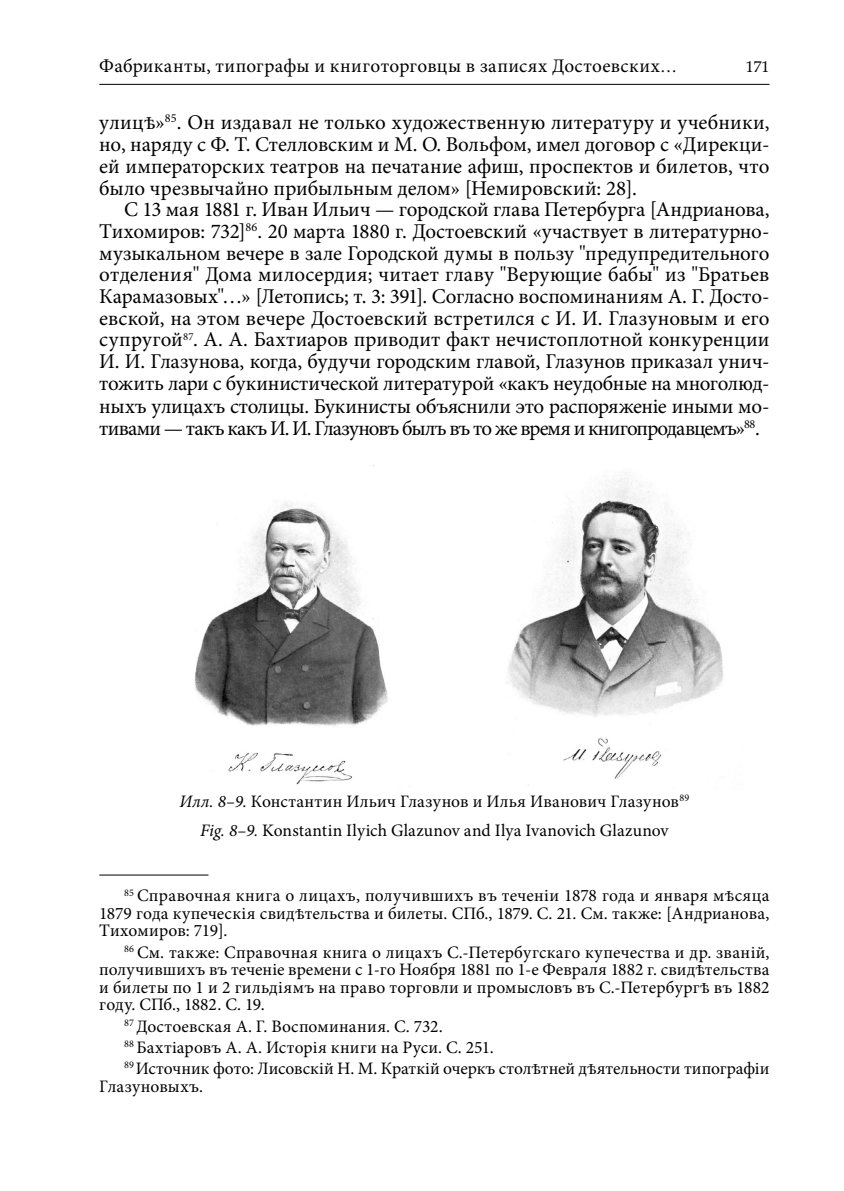
<style>
.page{position:relative;width:844px;height:1191px;background:#fff}
.page>*{position:absolute;margin:0;border:0;box-sizing:border-box;transform-origin:0 0}
.t1{font:21px/21.9px "Minion Pro";letter-spacing:-.015em;color:#000;text-align:justify}
.t2{font:19.25px "Minion Pro";letter-spacing:.02em;color:#000}
.t3{font:17.5px/17.5px "Minion Pro";letter-spacing:.005em;color:#000;text-align:justify}
.t4{font:15.75px "Palatino Linotype";color:#000}
.s1{font-size:17.5px}
.s2{font-style:italic}
</style>
<div class="page">
<hr style="left:99px;top:84px;width:670px;height:1px;background:#000">
<hr style="left:99px;top:874px;width:109px;height:1px;background:#000">
<img style="left:194px;top:465px;width:194px;height:320px">
<img style="left:506px;top:472px;width:217px;height:314px">
<p class="t2" style="left:99px;top:53px;width:579px">Фабриканты, типографы и книготорговцы в записях Достоевских<span class="s1">…</span></p>
<p class="t4" style="left:745px;top:55px;width:25px">171</p>
<p class="t1" style="left:99px;top:112px;width:671px">улицѣ»<sup>85</sup>. Он издавал не только художественную литературу и учебники, но, наряду с Ф. Т. Стелловским и М. О. Вольфом, имел договор с «Дирекци&shy;ей императорских театров на печатание афиш, проспектов и билетов, что было чрезвычайно прибыльным делом» [Немировский: 28].</p>
<p class="t1" style="left:99px;top:199px;width:671px;text-indent:25px">С 13 мая 1881 г. Иван Ильич — городской глава Петербурга [Андрианова, Тихомиров: 732]<sup>86</sup>. 20 марта 1880 г. Достоевский «участвует в литературно&shy;музыкальном вечере в зале Городской думы в пользу "предупредительного отделения" Дома милосердия; читает главу "Верующие бабы" из "Братьев Карамазовых"…» [Летопись; т. 3: 391]. Согласно воспоминаниям А. Г. Досто&shy;евской, на этом вечере Достоевский встретился с И. И. Глазуновым и его супругой<sup>87</sup>. А. А. Бахтиаров приводит факт нечистоплотной конкуренции И. И. Глазунова, когда, будучи городским главой, Глазунов приказал унич&shy;тожить лари с букинистической литературой «какъ неудобные на многолюд&shy;ныхъ улицахъ столицы. Букинисты объяснили это распоряженіе иными мо&shy;тивами — такъ какъ И. И. Глазуновъ былъ въ то же время и книгопродавцемъ»<sup>88</sup>.<sup>89</sup></p>
<p class="t3" style="left:179px;top:787px;width:511px;line-height:29.2px;text-align:center"><span class="s2">Илл. 8–9.</span> Константин Ильич Глазунов и Илья Иванович Глазунов<sup>89<br></sup><span class="s2">Fig. 8–9.</span> Konstantin Ilyich Glazunov and Ilya Ivanovich Glazunov</p>
<p class="t3" style="left:99px;top:887px;width:671px;text-indent:25px"><sup>85</sup> Справочная книга о лицахъ, получившихъ въ теченіи 1878 года и января мѣсяца 1879 года купеческія свидѣтельства и билеты. СПб., 1879. С. 21. См. также: [Андрианова, Тихомиров: 719].</p>
<p class="t3" style="left:99px;top:943px;width:671px;text-indent:25px"><sup>86</sup> См. также: Справочная книга о лицахъ С.-Петербугскаго купечества и др. званій, получившихъ въ теченіе времени с 1-го Ноября 1881 по 1-е Февраля 1882 г. свидѣтельства и билеты по 1 и 2 гильдіямъ на право торговли и промысловъ въ С.-Петербургѣ въ 1882 году. СПб., 1882. С. 19.</p>
<p class="t3" style="left:124px;top:1015px;width:646px;line-height:21.3px;text-align:left"><sup>87</sup> Достоевская А. Г. Воспоминания. С. 732.<br><sup>88</sup> Бахтiаровъ А. А. Исторія книги на Руси. С. 251.<br><sup>89</sup> Источник фото: Лисовскій Н. М. Краткiй очеркъ столѣтней дѣятельности типографiи</p>
<p class="t3" style="left:99px;top:1077px;width:105px">Глазуновыхъ.</p>
</div>
